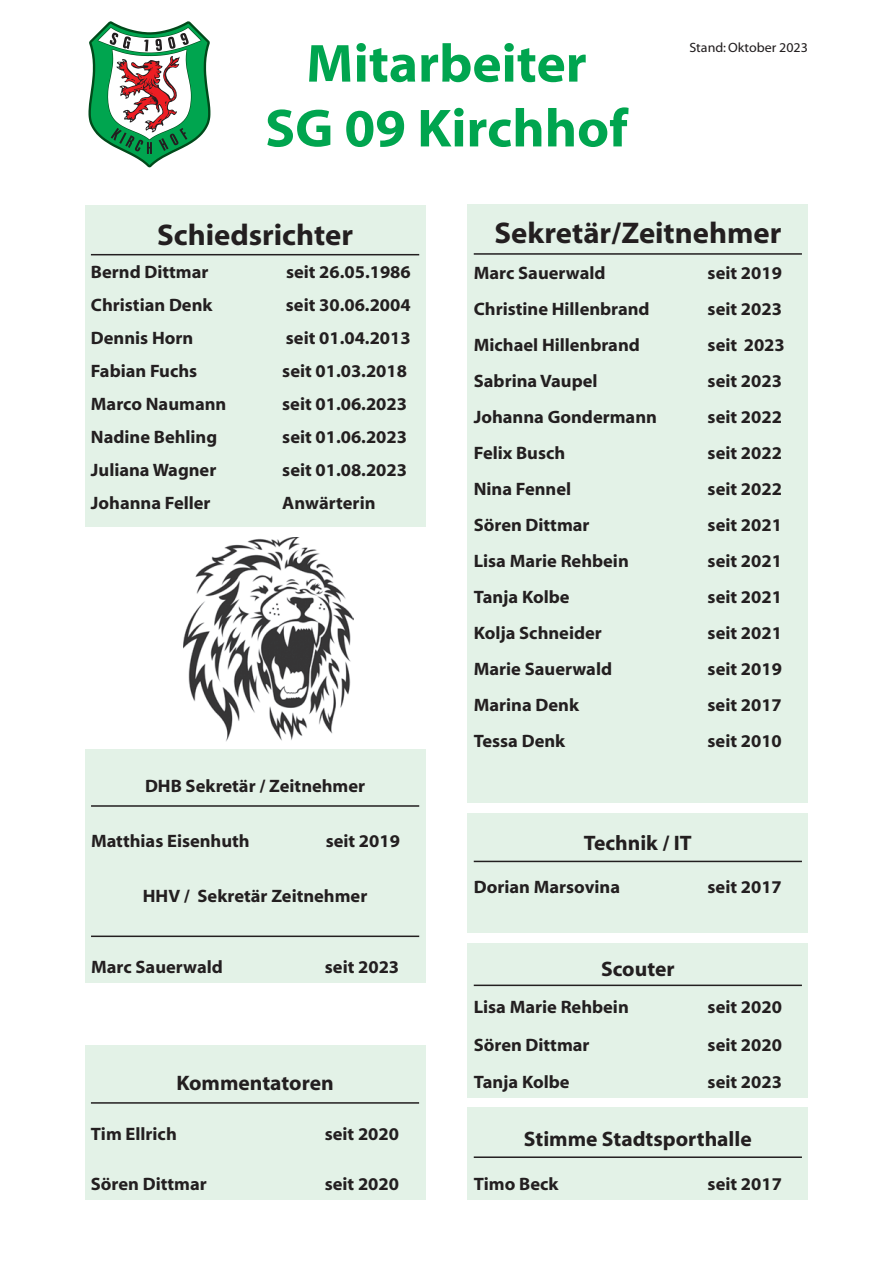
<style>
.page{position:relative;width:893px;height:1263px;background:#fff}
.page>*{position:absolute;margin:0;border:0;box-sizing:border-box;transform-origin:0 0}
.t1{font:54px/64.8px "Myriad Bd Web";color:#00a54f;text-align:center}
.t2{font:30px "Myriad Bd Web";color:#231f20}
.t3{font:21px "Myriad Bd Web";color:#231f20}
.t4{font:18px "Myriad Bd Web";color:#231f20}
.t5{font:13.5px "Myriad Web";color:#231f20}
</style>
<div class="page">
<div style="left:85px;top:205px;width:340px;height:321px;background:#e3f2e7"></div>
<hr style="left:91px;top:254px;width:328px;height:1px;background:#231f20">
<div style="left:468px;top:205px;width:340px;height:598px;background:#e3f2e7"></div>
<hr style="left:474px;top:253px;width:328px;height:2px;background:#231f20">
<svg style="left:88px;top:21px;width:122px;height:146px"></svg>
<div style="left:468px;top:814px;width:340px;height:119px;background:#e3f2e7"></div>
<hr style="left:474px;top:861px;width:328px;height:1px;background:#231f20">
<div style="left:85px;top:1046px;width:340px;height:154px;background:#e3f2e7"></div>
<hr style="left:91px;top:1102px;width:328px;height:2px;background:#231f20">
<div style="left:468px;top:1107px;width:340px;height:93px;background:#e3f2e7"></div>
<hr style="left:474px;top:1156px;width:328px;height:2px;background:#231f20">
<div style="left:85px;top:749px;width:340px;height:234px;background:#e3f2e7"></div>
<hr style="left:91px;top:805px;width:328px;height:2px;background:#231f20">
<hr style="left:91px;top:935px;width:328px;height:2px;background:#231f20">
<img style="left:183px;top:537px;width:170px;height:204px">
<div style="left:468px;top:944px;width:340px;height:154px;background:#e3f2e7"></div>
<hr style="left:474px;top:984px;width:328px;height:2px;background:#231f20">
<h1 class="t1" style="left:265px;top:36px;width:364px">Mitarbeiter<br>SG 09 Kirchhof</h1>
<p class="t5" style="left:689px;top:39px;width:120px">Stand: Oktober 2023</p>
<h2 class="t2" style="left:157px;top:223px;width:197px">Schiedsrichter</h2>
<p class="t4" style="left:91px;top:265px;width:119px">Bernd Dittmar</p>
<p class="t4" style="left:286px;top:265px;width:126px">seit 26.05.1986</p>
<p class="t4" style="left:91px;top:298px;width:123px">Christian Denk</p>
<p class="t4" style="left:286px;top:298px;width:126px">seit 30.06.2004</p>
<p class="t4" style="left:91px;top:331px;width:104px">Dennis Horn</p>
<p class="t4" style="left:286px;top:331px;width:126px">seit 01.04.2013</p>
<p class="t4" style="left:91px;top:364px;width:108px">Fabian Fuchs</p>
<p class="t4" style="left:282px;top:364px;width:126px">seit 01.03.2018</p>
<p class="t4" style="left:91px;top:397px;width:137px">Marco Naumann</p>
<p class="t4" style="left:282px;top:397px;width:126px">seit 01.06.2023</p>
<p class="t4" style="left:91px;top:430px;width:128px">Nadine Behling</p>
<p class="t4" style="left:282px;top:430px;width:126px">seit 01.06.2023</p>
<p class="t4" style="left:91px;top:463px;width:127px">Juliana Wagner</p>
<p class="t4" style="left:282px;top:463px;width:126px">seit 01.08.2023</p>
<p class="t4" style="left:91px;top:496px;width:121px">Johanna Feller</p>
<p class="t4" style="left:282px;top:496px;width:95px">Anwärterin</p>
<p class="t4" style="left:145px;top:779px;width:222px">DHB Sekretär / Zeitnehmer</p>
<p class="t4" style="left:91px;top:834px;width:160px">Matthias Eisenhuth</p>
<p class="t4" style="left:326px;top:834px;width:76px">seit 2019</p>
<p class="t4" style="left:143px;top:889px;width:226px">HHV / Sekretär Zeitnehmer</p>
<h2 class="t2" style="left:494px;top:222px;width:288px">Sekretär/Zeitnehmer</h2>
<p class="t4" style="left:474px;top:266px;width:133px">Marc Sauerwald</p>
<p class="t4" style="left:708px;top:266px;width:76px">seit 2019</p>
<p class="t4" style="left:474px;top:302px;width:177px">Christine Hillenbrand</p>
<p class="t4" style="left:708px;top:302px;width:76px">seit 2023</p>
<p class="t4" style="left:474px;top:338px;width:168px">Michael Hillenbrand</p>
<p class="t4" style="left:708px;top:338px;width:79px">seit 2023</p>
<p class="t4" style="left:474px;top:374px;width:125px">Sabrina Vaupel</p>
<p class="t4" style="left:708px;top:374px;width:76px">seit 2023</p>
<p class="t4" style="left:474px;top:410px;width:185px">Johanna Gondermann</p>
<p class="t4" style="left:708px;top:410px;width:76px">seit 2022</p>
<p class="t4" style="left:474px;top:446px;width:93px">Felix Busch</p>
<p class="t4" style="left:708px;top:446px;width:76px">seit 2022</p>
<p class="t4" style="left:474px;top:482px;width:99px">Nina Fennel</p>
<p class="t4" style="left:708px;top:482px;width:76px">seit 2022</p>
<p class="t4" style="left:474px;top:518px;width:117px">Sören Dittmar</p>
<p class="t4" style="left:708px;top:518px;width:76px">seit 2021</p>
<p class="t4" style="left:474px;top:554px;width:157px">Lisa Marie Rehbein</p>
<p class="t4" style="left:708px;top:554px;width:76px">seit 2021</p>
<p class="t4" style="left:474px;top:590px;width:97px">Tanja Kolbe</p>
<p class="t4" style="left:708px;top:590px;width:76px">seit 2021</p>
<p class="t4" style="left:474px;top:626px;width:130px">Kolja Schneider</p>
<p class="t4" style="left:708px;top:626px;width:76px">seit 2021</p>
<p class="t4" style="left:474px;top:662px;width:140px">Marie Sauerwald</p>
<p class="t4" style="left:708px;top:662px;width:76px">seit 2019</p>
<p class="t4" style="left:474px;top:698px;width:107px">Marina Denk</p>
<p class="t4" style="left:708px;top:698px;width:76px">seit 2017</p>
<p class="t4" style="left:474px;top:734px;width:93px">Tessa Denk</p>
<p class="t4" style="left:708px;top:734px;width:76px">seit 2010</p>
<p class="t3" style="left:584px;top:835px;width:109px">Technik / IT</p>
<p class="t4" style="left:474px;top:880px;width:148px">Dorian Marsovina</p>
<p class="t4" style="left:708px;top:880px;width:76px">seit 2017</p>
<p class="t4" style="left:91px;top:960px;width:133px">Marc Sauerwald</p>
<p class="t4" style="left:325px;top:960px;width:76px">seit 2023</p>
<p class="t3" style="left:601px;top:960px;width:75px">Scouter</p>
<p class="t4" style="left:474px;top:1000px;width:157px">Lisa Marie Rehbein</p>
<p class="t4" style="left:708px;top:1000px;width:76px">seit 2020</p>
<p class="t4" style="left:474px;top:1038px;width:117px">Sören Dittmar</p>
<p class="t4" style="left:708px;top:1038px;width:76px">seit 2020</p>
<p class="t4" style="left:474px;top:1075px;width:97px">Tanja Kolbe</p>
<p class="t4" style="left:708px;top:1075px;width:76px">seit 2023</p>
<p class="t3" style="left:176px;top:1075px;width:159px">Kommentatoren</p>
<p class="t4" style="left:91px;top:1127px;width:87px">Tim Ellrich</p>
<p class="t4" style="left:325px;top:1127px;width:76px">seit 2020</p>
<p class="t4" style="left:91px;top:1177px;width:117px">Sören Dittmar</p>
<p class="t4" style="left:325px;top:1177px;width:76px">seit 2020</p>
<p class="t3" style="left:524px;top:1131px;width:229px">Stimme Stadtsporthalle</p>
<p class="t4" style="left:474px;top:1177px;width:86px">Timo Beck</p>
<p class="t4" style="left:708px;top:1177px;width:76px">seit 2017</p>
</div>
